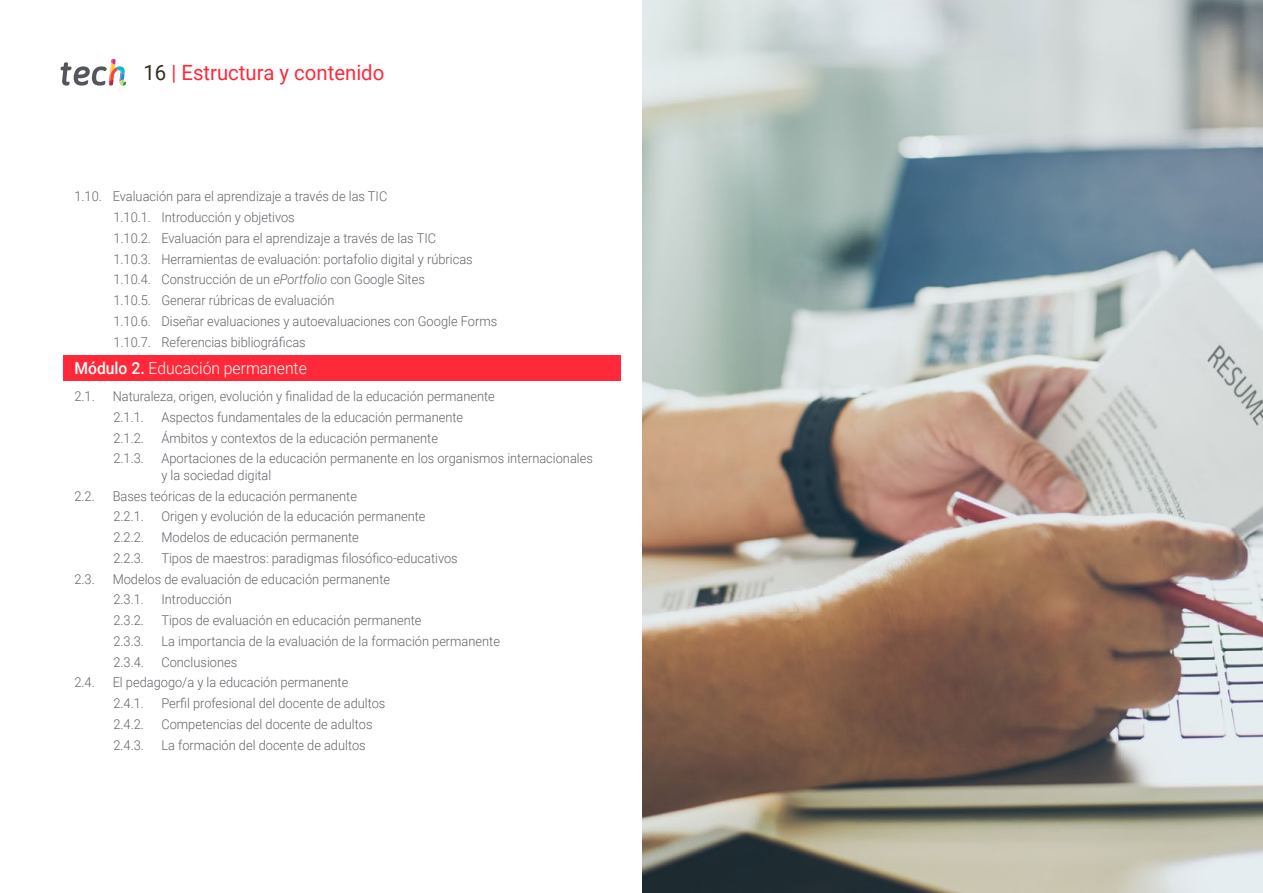
<style>
.page{position:relative;width:1263px;height:893px;background:#fff}
.page>*{position:absolute;margin:0;border:0;box-sizing:border-box;transform-origin:0 0}
.t1{font:21px "Roboto";color:#ff293a}
.t2{font:300 16.5px "Roboto";color:#fff;scale:.95 1}
.t3{font:300 13.5px/20.7px "Roboto";color:#61646a;scale:.95 1}
.s1{color:#312e20}
.s2{font-style:italic}
.s3{font-weight:500}
</style>
<div class="page">
<svg style="left:61px;top:59px;width:65px;height:27px"></svg>
<div style="left:63px;top:355px;width:558px;height:25px;background:#ff293a"></div>
<img style="left:642px;top:0;width:621px;height:893px">
<h1 class="t1" style="left:144px;top:57px;width:242px"><span class="s1">16</span> | Estructura y contenido</h1>
<p class="t3" style="left:113px;top:186px;width:405px;text-indent:-39px">1.10. Evaluación para el aprendizaje a través de las TIC<br>1.10.1. Introducción y objetivos<br>1.10.2. Evaluación para el aprendizaje a través de las TIC<br>1.10.3. Herramientas de evaluación: portafolio digital y rúbricas 1.10.4. Construcción de un <span class="s2">ePortfolio</span> con Google Sites<br>1.10.5. Generar rúbricas de evaluación<br>1.10.6. Diseñar evaluaciones y autoevaluaciones con Google Forms 1.10.7. Referencias bibliográficas</p>
<p class="t2" style="left:74px;top:356px;width:246px"><span class="s3">Módulo 2.</span> Educación permanente</p>
<p class="t3" style="left:74px;top:385px;width:23px">2.1.</p>
<p class="t3" style="left:113px;top:385px;width:404px">Naturaleza, origen, evolución y finalidad de la educación permanente<br>2.1.1.</p>
<p class="t3" style="left:161px;top:406px;width:319px">Aspectos fundamentales de la educación permanente</p>
<p class="t3" style="left:113px;top:427px;width:34px">2.1.2.</p>
<p class="t3" style="left:161px;top:427px;width:293px">Ámbitos y contextos de la educación permanente</p>
<p class="t3" style="left:113px;top:448px;width:34px">2.1.3.</p>
<p class="t3" style="left:161px;top:450px;width:456px;line-height:16.5px">Aportaciones de la educación permanente en los organismos internacionales y la sociedad digital</p>
<p class="t3" style="left:74px;top:485px;width:23px">2.2.</p>
<p class="t3" style="left:113px;top:485px;width:259px">Bases teóricas de la educación permanente<br>2.2.1.</p>
<p class="t3" style="left:161px;top:506px;width:280px">Origen y evolución de la educación permanente</p>
<p class="t3" style="left:113px;top:526px;width:34px">2.2.2.</p>
<p class="t3" style="left:161px;top:526px;width:209px">Modelos de educación permanente</p>
<p class="t3" style="left:113px;top:547px;width:34px">2.2.3.</p>
<p class="t3" style="left:161px;top:547px;width:313px">Tipos de maestros: paradigmas filosófico-educativos</p>
<p class="t3" style="left:74px;top:568px;width:23px">2.3.</p>
<p class="t3" style="left:113px;top:568px;width:293px">Modelos de evaluación de educación permanente<br>2.3.1.</p>
<p class="t3" style="left:161px;top:589px;width:76px">Introducción</p>
<p class="t3" style="left:113px;top:609px;width:34px">2.3.2.</p>
<p class="t3" style="left:161px;top:609px;width:275px">Tipos de evaluación en educación permanente</p>
<p class="t3" style="left:113px;top:630px;width:34px">2.3.3.</p>
<p class="t3" style="left:161px;top:630px;width:358px">La importancia de la evaluación de la formación permanente</p>
<p class="t3" style="left:113px;top:651px;width:34px">2.3.4.</p>
<p class="t3" style="left:161px;top:651px;width:81px">Conclusiones</p>
<p class="t3" style="left:74px;top:672px;width:23px">2.4.</p>
<p class="t3" style="left:113px;top:672px;width:250px">El pedagogo/a y la educación permanente<br>2.4.1.</p>
<p class="t3" style="left:161px;top:692px;width:237px">Perfil profesional del docente de adultos</p>
<p class="t3" style="left:113px;top:713px;width:34px">2.4.2.</p>
<p class="t3" style="left:161px;top:713px;width:224px">Competencias del docente de adultos</p>
<p class="t3" style="left:113px;top:734px;width:34px">2.4.3.</p>
<p class="t3" style="left:161px;top:734px;width:216px">La formación del docente de adultos</p>
</div>
